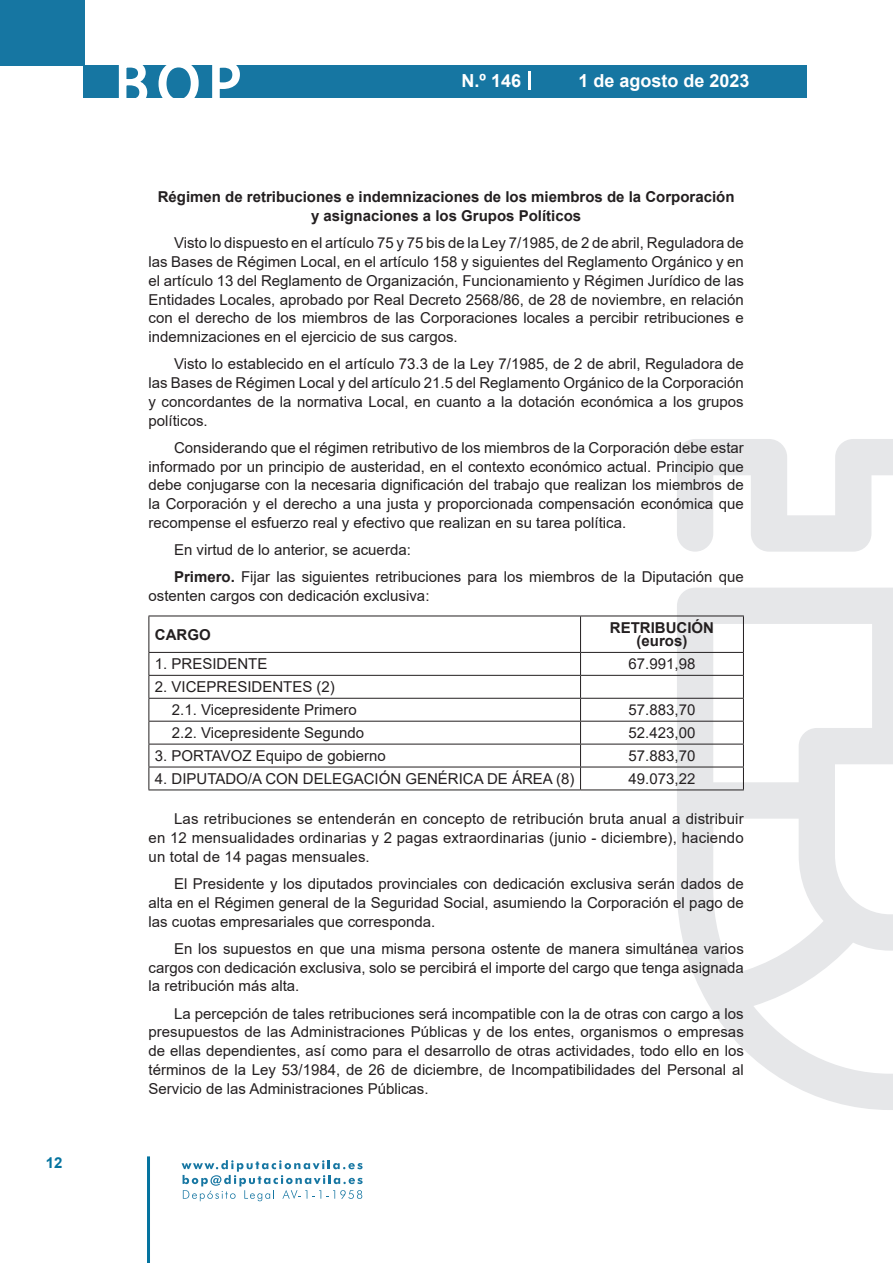
<style>
.page{position:relative;width:893px;height:1263px;background:#fff}
.page>*{position:absolute;margin:0;border:0;box-sizing:border-box;transform-origin:0 0}
.t1{font:500 61.5px "Avant Garde";color:#fff}
.t2{font:700 18px "Arial";color:#fff}
.texto_normal{font:15px/18.8px "Arial";color:#231f20;text-align:justify}
.texto_centrado{font:700 15px/18.8px "Arial";color:#231f20;text-align:center}
.texto_normal-2{font:700 15px/13.5px "Arial";color:#231f20;text-align:center}
.t3{font:700 15px "Arial";color:#04739f}
.s1{font-weight:700}
</style>
<div class="page">
<div style="left:0;top:0;width:85px;height:65px;background:#1676a2"></div>
<div style="left:84px;top:65px;width:723px;height:33px;background:#1676a2"></div>
<svg style="left:118px;top:65px;width:30px;height:33px"></svg>
<svg style="left:158px;top:65px;width:41px;height:33px"></svg>
<svg style="left:212px;top:65px;width:28px;height:33px"></svg>
<svg style="left:182px;top:1160px;width:181px;height:41px"></svg>
<hr style="left:147px;top:1156px;width:3px;height:107px;background:#04739f">
<svg style="left:529px;top:71px;width:2px;height:19px"></svg>
<svg style="left:677px;top:439px;width:216px;height:671px"></svg>
<hr style="left:148px;top:616px;width:432px;height:1px;background:#231f20">
<hr style="left:148px;top:616px;width:1px;height:36px;background:#231f20">
<hr style="left:580px;top:616px;width:164px;height:1px;background:#231f20">
<hr style="left:580px;top:616px;width:1px;height:36px;background:#231f20">
<hr style="left:743px;top:616px;width:1px;height:36px;background:#231f20">
<hr style="left:148px;top:652px;width:432px;height:1px;background:#231f20">
<hr style="left:580px;top:652px;width:164px;height:1px;background:#231f20">
<hr style="left:148px;top:675px;width:432px;height:1px;background:#231f20">
<hr style="left:580px;top:675px;width:164px;height:1px;background:#231f20">
<hr style="left:148px;top:698px;width:432px;height:1px;background:#231f20">
<hr style="left:580px;top:698px;width:164px;height:1px;background:#231f20">
<hr style="left:148px;top:721px;width:432px;height:1px;background:#231f20">
<hr style="left:580px;top:721px;width:164px;height:1px;background:#231f20">
<hr style="left:148px;top:744px;width:432px;height:1px;background:#231f20">
<hr style="left:580px;top:744px;width:164px;height:1px;background:#231f20">
<hr style="left:148px;top:767px;width:432px;height:1px;background:#231f20">
<svg style="left:148px;top:653px;width:1px;height:136px"></svg>
<hr style="left:580px;top:767px;width:164px;height:1px;background:#231f20">
<svg style="left:580px;top:653px;width:1px;height:136px"></svg>
<svg style="left:743px;top:653px;width:1px;height:136px"></svg>
<hr style="left:148px;top:789px;width:432px;height:1px;background:#231f20">
<hr style="left:580px;top:789px;width:164px;height:1px;background:#231f20">
<p class="t3" style="left:46px;top:1152px;width:18px">12</p>
<h1 class="t1" style="left:115px;top:46px;width:128px">BOP</h1>
<p class="t2" style="left:462px;top:68px;width:61px">N.º 146</p>
<p class="t2" style="left:578px;top:68px;width:173px">1 de agosto de 2023</p>
<p class="texto_centrado" style="left:158px;top:188px;width:578px">Régimen de retribuciones e indemnizaciones de los miembros de la Corporación y asignaciones a los Grupos Políticos</p>
<p class="texto_normal" style="left:148px;top:234px;width:597px;text-indent:26px">Visto lo dispuesto en el artículo 75 y 75 bis de la Ley 7/1985, de 2 de abril, Reguladora de las Bases de Régimen Local, en el artículo 158 y siguientes del Reglamento Orgánico y en el artículo 13 del Reglamento de Organización, Funcionamiento y Régimen Jurídico de las Entidades Locales, aprobado por Real Decreto 2568/86, de 28 de noviembre, en relación con el derecho de los miembros de las Corporaciones locales a percibir retribuciones e indemnizaciones en el ejercicio de sus cargos.</p>
<p class="texto_normal" style="left:148px;top:355px;width:597px;text-indent:26px">Visto lo establecido en el artículo 73.3 de la Ley 7/1985, de 2 de abril, Reguladora de las Bases de Régimen Local y del artículo 21.5 del Reglamento Orgánico de la Corporación y concordantes de la normativa Local, en cuanto a la dotación económica a los grupos políticos.</p>
<p class="texto_normal" style="left:148px;top:438px;width:597px;text-indent:26px">Considerando que el régimen retributivo de los miembros de la Corporación debe estar informado por un principio de austeridad, en el contexto económico actual. Principio que debe conjugarse con la necesaria dignificación del trabajo que realizan los miembros de la Corporación y el derecho a una justa y proporcionada compensación económica que recompense el esfuerzo real y efectivo que realizan en su tarea política.</p>
<p class="texto_normal" style="left:174px;top:540px;width:238px">En virtud de lo anterior, se acuerda:</p>
<p class="texto_normal" style="left:148px;top:568px;width:597px;text-indent:26px"><span class="s1">Primero.</span> Fijar las siguientes retribuciones para los miembros de la Diputación que ostenten cargos con dedicación exclusiva:</p>
<p class="texto_normal-2" style="left:155px;top:628px;width:57px">CARGO</p>
<p class="texto_normal-2" style="left:610px;top:621px;width:106px">RETRIBUCIÓN (euros)</p>
<p class="texto_normal" style="left:155px;top:655px;width:114px">1. PRESIDENTE</p>
<p class="texto_normal" style="left:629px;top:655px;width:68px">67.991,98</p>
<p class="texto_normal" style="left:155px;top:677px;width:182px">2. VICEPRESIDENTES (2)</p>
<p class="texto_normal" style="left:172px;top:700px;width:186px">2.1. Vicepresidente Primero</p>
<p class="texto_normal" style="left:629px;top:700px;width:68px">57.883,70</p>
<p class="texto_normal" style="left:172px;top:723px;width:194px">2.2. Vicepresidente Segundo</p>
<p class="texto_normal" style="left:629px;top:723px;width:68px">52.423,00</p>
<p class="texto_normal" style="left:155px;top:746px;width:232px">3. PORTAVOZ Equipo de gobierno</p>
<p class="texto_normal" style="left:629px;top:746px;width:68px">57.883,70</p>
<p class="texto_normal" style="left:155px;top:769px;width:421px">4. DIPUTADO/A CON DELEGACIÓN GENÉRICA DE ÁREA (8)</p>
<p class="texto_normal" style="left:629px;top:769px;width:68px">49.073,22</p>
<p class="texto_normal" style="left:148px;top:809px;width:597px;text-indent:26px">Las retribuciones se entenderán en concepto de retribución bruta anual a distribuir en 12 mensualidades ordinarias y 2 pagas extraordinarias (junio - diciembre), haciendo un total de 14 pagas mensuales.</p>
<p class="texto_normal" style="left:148px;top:874px;width:597px;text-indent:26px">El Presidente y los diputados provinciales con dedicación exclusiva serán dados de alta en el Régimen general de la Seguridad Social, asumiendo la Corporación el pago de las cuotas empresariales que corresponda.</p>
<p class="texto_normal" style="left:148px;top:939px;width:597px;text-indent:26px">En los supuestos en que una misma persona ostente de manera simultánea varios cargos con dedicación exclusiva, solo se percibirá el importe del cargo que tenga asignada la retribución más alta.</p>
<p class="texto_normal" style="left:148px;top:1004px;width:597px;text-indent:26px">La percepción de tales retribuciones será incompatible con la de otras con cargo a los presupuestos de las Administraciones Públicas y de los entes, organismos o empresas de ellas dependientes, así como para el desarrollo de otras actividades, todo ello en los términos de la Ley 53/1984, de 26 de diciembre, de Incompatibilidades del Personal al Servicio de las Administraciones Públicas.</p>
</div>
